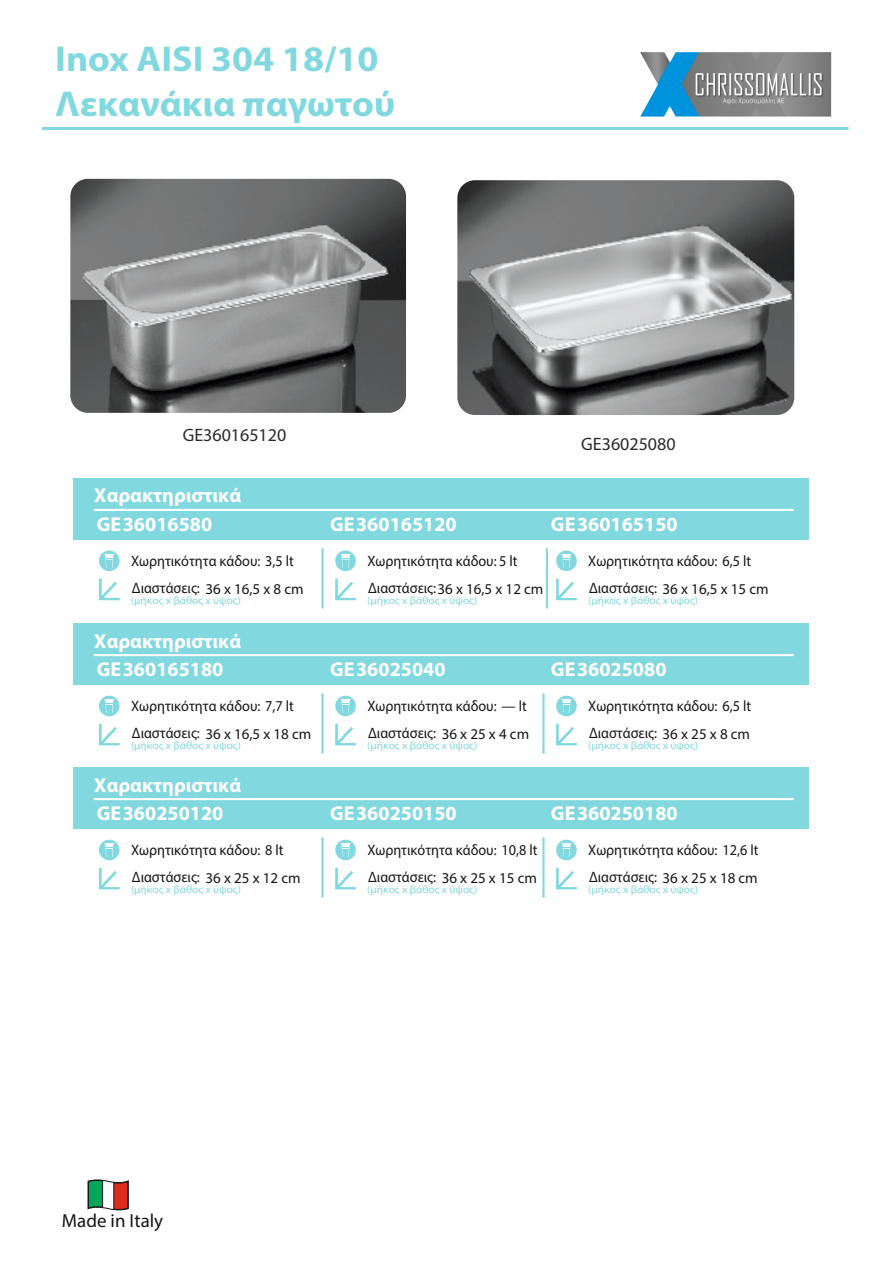
<style>
.page{position:relative;width:893px;height:1263px;background:#fff}
.page>*{position:absolute;margin:0;border:0;box-sizing:border-box;transform-origin:0 0}
.t1{font:700 36px "Myriad Pro";color:#82d8df;scale:1.05 1}
.t2{font:700 20.1px "Myriad Pro";color:#fff}
.t3{font:18.9px "Myriad Pro";color:#151616}
.t4{font:18px "Myriad Pro";color:#2b2b2b}
.t5{font:15.15px/26.8px "Myriad Pro";color:#151616;scale:.94 1}
.t6{font:15px "Myriad Pro";color:#151616}
.t7{font:10.8px "Myriad Pro";color:#82d8df;scale:1.06 1}
.s1{font-size:15.15px}
.s2{font-size:15px}
</style>
<div class="page">
<hr style="left:42px;top:127px;width:806px;height:3px;background:#82d8df">
<div style="left:73px;top:478px;width:736px;height:61px;background:#82d8df"></div>
<svg style="left:99px;top:579px;width:21px;height:21px"></svg>
<div style="left:99px;top:550px;width:21px;height:21px;background:#82d8df;border-radius:50%"></div>
<svg style="left:104px;top:554px;width:11px;height:14px"></svg>
<img style="left:640px;top:52px;width:191px;height:65px">
<svg style="left:87px;top:1179px;width:42px;height:32px"></svg>
<hr style="left:94px;top:509px;width:700px;height:2px;background:#fff">
<hr style="left:321px;top:548px;width:3px;height:60px;background:#82d8df">
<svg style="left:335px;top:579px;width:21px;height:21px"></svg>
<div style="left:335px;top:550px;width:21px;height:21px;background:#82d8df;border-radius:50%"></div>
<svg style="left:340px;top:554px;width:11px;height:14px"></svg>
<hr style="left:70px;top:411px;width:336px;height:2px;background:#c4c5c6">
<hr style="left:70px;top:410px;width:336px;height:1px;background:#c5c6c7">
<hr style="left:70px;top:409px;width:336px;height:1px;background:#c5c6c7">
<hr style="left:70px;top:408px;width:336px;height:1px;background:#c6c7c8">
<hr style="left:70px;top:407px;width:336px;height:1px;background:#c6c7c8">
<hr style="left:70px;top:406px;width:336px;height:1px;background:#c6c7c8">
<hr style="left:70px;top:405px;width:336px;height:1px;background:#c7c8c9">
<hr style="left:70px;top:404px;width:336px;height:1px;background:#c7c8c9">
<hr style="left:70px;top:402px;width:336px;height:2px;background:#c8c9ca">
<hr style="left:70px;top:400px;width:336px;height:2px;background:#c8c9ca">
<hr style="left:70px;top:190px;width:336px;height:2px;background:#e8e9ea">
<hr style="left:70px;top:188px;width:336px;height:2px;background:#e8e9ea">
<hr style="left:70px;top:187px;width:336px;height:1px;background:#e8e9ea">
<hr style="left:70px;top:186px;width:336px;height:1px;background:#e8e9ea">
<hr style="left:70px;top:185px;width:336px;height:1px;background:#e8e9ea">
<hr style="left:70px;top:184px;width:336px;height:1px;background:#e9eaeb">
<hr style="left:70px;top:183px;width:336px;height:1px;background:#e9eaeb">
<hr style="left:70px;top:182px;width:336px;height:1px;background:#e9eaeb">
<hr style="left:70px;top:180px;width:336px;height:2px;background:#e9eaeb">
<hr style="left:70px;top:179px;width:336px;height:2px;background:#e9eaeb">
<img style="left:70px;top:179px;width:336px;height:234px;border-radius:18px">
<img style="left:457px;top:180px;width:337px;height:235px;border-radius:18px">
<hr style="left:546px;top:548px;width:2px;height:60px;background:#82d8df">
<svg style="left:556px;top:579px;width:21px;height:21px"></svg>
<div style="left:556px;top:550px;width:21px;height:21px;background:#82d8df;border-radius:50%"></div>
<svg style="left:561px;top:554px;width:11px;height:14px"></svg>
<div style="left:73px;top:623px;width:736px;height:61px;background:#82d8df"></div>
<svg style="left:99px;top:724px;width:21px;height:21px"></svg>
<div style="left:99px;top:696px;width:21px;height:20px;background:#82d8df;border-radius:50%"></div>
<svg style="left:104px;top:699px;width:11px;height:14px"></svg>
<hr style="left:94px;top:654px;width:700px;height:2px;background:#fff">
<hr style="left:321px;top:693px;width:3px;height:61px;background:#82d8df">
<svg style="left:335px;top:724px;width:21px;height:21px"></svg>
<div style="left:335px;top:696px;width:21px;height:20px;background:#82d8df;border-radius:50%"></div>
<svg style="left:340px;top:699px;width:11px;height:14px"></svg>
<hr style="left:542px;top:693px;width:3px;height:61px;background:#82d8df">
<svg style="left:556px;top:724px;width:21px;height:21px"></svg>
<div style="left:556px;top:696px;width:21px;height:20px;background:#82d8df;border-radius:50%"></div>
<svg style="left:561px;top:699px;width:11px;height:14px"></svg>
<div style="left:73px;top:767px;width:736px;height:61px;background:#82d8df"></div>
<svg style="left:99px;top:868px;width:21px;height:21px"></svg>
<div style="left:99px;top:840px;width:21px;height:20px;background:#82d8df;border-radius:50%"></div>
<svg style="left:104px;top:843px;width:11px;height:14px"></svg>
<hr style="left:94px;top:798px;width:700px;height:2px;background:#fff">
<hr style="left:321px;top:837px;width:3px;height:61px;background:#82d8df">
<svg style="left:335px;top:868px;width:21px;height:21px"></svg>
<div style="left:335px;top:840px;width:21px;height:20px;background:#82d8df;border-radius:50%"></div>
<svg style="left:340px;top:843px;width:11px;height:14px"></svg>
<hr style="left:542px;top:837px;width:3px;height:61px;background:#82d8df">
<svg style="left:556px;top:868px;width:21px;height:21px"></svg>
<div style="left:556px;top:840px;width:21px;height:20px;background:#82d8df;border-radius:50%"></div>
<svg style="left:561px;top:843px;width:11px;height:14px"></svg>
<h1 class="t1" style="left:55px;top:44px;width:310px">Inox AISI 304 18/10</h1>
<h1 class="t1" style="left:55px;top:89px;width:325px">Λεκανάκια παγωτού</h1>
<p class="t4" style="left:183px;top:427px;width:105px">GE360165120</p>
<p class="t4" style="left:581px;top:436px;width:96px">GE36025080</p>
<h2 class="t2" style="left:94px;top:487px;width:148px">Χαρακτηριστικά</h2>
<h2 class="t2" style="left:97px;top:516px;width:117px">GE36016580</h2>
<h2 class="t2" style="left:330px;top:516px;width:128px">GE360165120</h2>
<p class="t5" style="left:367px;top:549px;width:161px">Χωρητικότητα κάδου: 5 lt</p>
<p class="t6" style="left:368px;top:583px;width:177px"><span class="s1">Διαστάσεις:</span>36 x 16,5 x 12 cm</p>
<p class="t7" style="left:367px;top:596px;width:105px">(μήκος x βάθος x ύψος)</p>
<p class="t5" style="left:131px;top:549px;width:185px">Χωρητικότητα κάδου: 3,5 lt<br>Διαστάσεις: <span class="s2">36 x 16,5 x 8 cm</span></p>
<p class="t7" style="left:131px;top:596px;width:105px">(μήκος x βάθος x ύψος)</p>
<h2 class="t2" style="left:551px;top:516px;width:128px">GE360165150</h2>
<p class="t5" style="left:588px;top:549px;width:175px">Χωρητικότητα κάδου: 6,5 lt</p>
<p class="t6" style="left:589px;top:583px;width:181px"><span class="s1">Διαστάσεις:</span> 36 x 16,5 x 15 cm</p>
<p class="t7" style="left:588px;top:596px;width:105px">(μήκος x βάθος x ύψος)</p>
<h2 class="t2" style="left:94px;top:632px;width:148px">Χαρακτηριστικά</h2>
<h2 class="t2" style="left:97px;top:661px;width:128px">GE360165180</h2>
<h2 class="t2" style="left:330px;top:661px;width:117px">GE36025040</h2>
<p class="t5" style="left:367px;top:694px;width:174px">Χωρητικότητα κάδου: — lt<br>Διαστάσεις: <span class="s2">36 x 25 x 4 cm</span></p>
<p class="t7" style="left:367px;top:741px;width:105px">(μήκος x βάθος x ύψος)</p>
<p class="t5" style="left:131px;top:694px;width:175px">Χωρητικότητα κάδου: 7,7 lt</p>
<p class="t6" style="left:132px;top:728px;width:181px"><span class="s1">Διαστάσεις:</span> 36 x 16,5 x 18 cm</p>
<p class="t7" style="left:131px;top:741px;width:105px">(μήκος x βάθος x ύψος)</p>
<h2 class="t2" style="left:94px;top:776px;width:148px">Χαρακτηριστικά</h2>
<h2 class="t2" style="left:97px;top:805px;width:128px">GE360250120</h2>
<h2 class="t2" style="left:330px;top:805px;width:128px">GE360250150</h2>
<p class="t5" style="left:367px;top:838px;width:182px">Χωρητικότητα κάδου: 10,8 lt<br>Διαστάσεις: <span class="s2">36 x 25 x 15 cm</span></p>
<p class="t7" style="left:367px;top:885px;width:105px">(μήκος x βάθος x ύψος)</p>
<p class="t5" style="left:131px;top:838px;width:182px">Χωρητικότητα κάδου: 8 lt<br>Διαστάσεις: <span class="s2">36 x 25 x 12 cm</span></p>
<p class="t7" style="left:131px;top:885px;width:105px">(μήκος x βάθος x ύψος)</p>
<h2 class="t2" style="left:551px;top:661px;width:117px">GE36025080</h2>
<p class="t5" style="left:588px;top:694px;width:175px">Χωρητικότητα κάδου: 6,5 lt<br>Διαστάσεις: <span class="s2">36 x 25 x 8 cm</span></p>
<p class="t7" style="left:588px;top:741px;width:105px">(μήκος x βάθος x ύψος)</p>
<h2 class="t2" style="left:551px;top:805px;width:128px">GE360250180</h2>
<p class="t5" style="left:588px;top:838px;width:182px">Χωρητικότητα κάδου: 12,6 lt<br>Διαστάσεις: <span class="s2">36 x 25 x 18 cm</span></p>
<p class="t7" style="left:588px;top:885px;width:105px">(μήκος x βάθος x ύψος)</p>
<p class="t3" style="left:62px;top:1213px;width:103px">Made in Italy</p>
</div>
